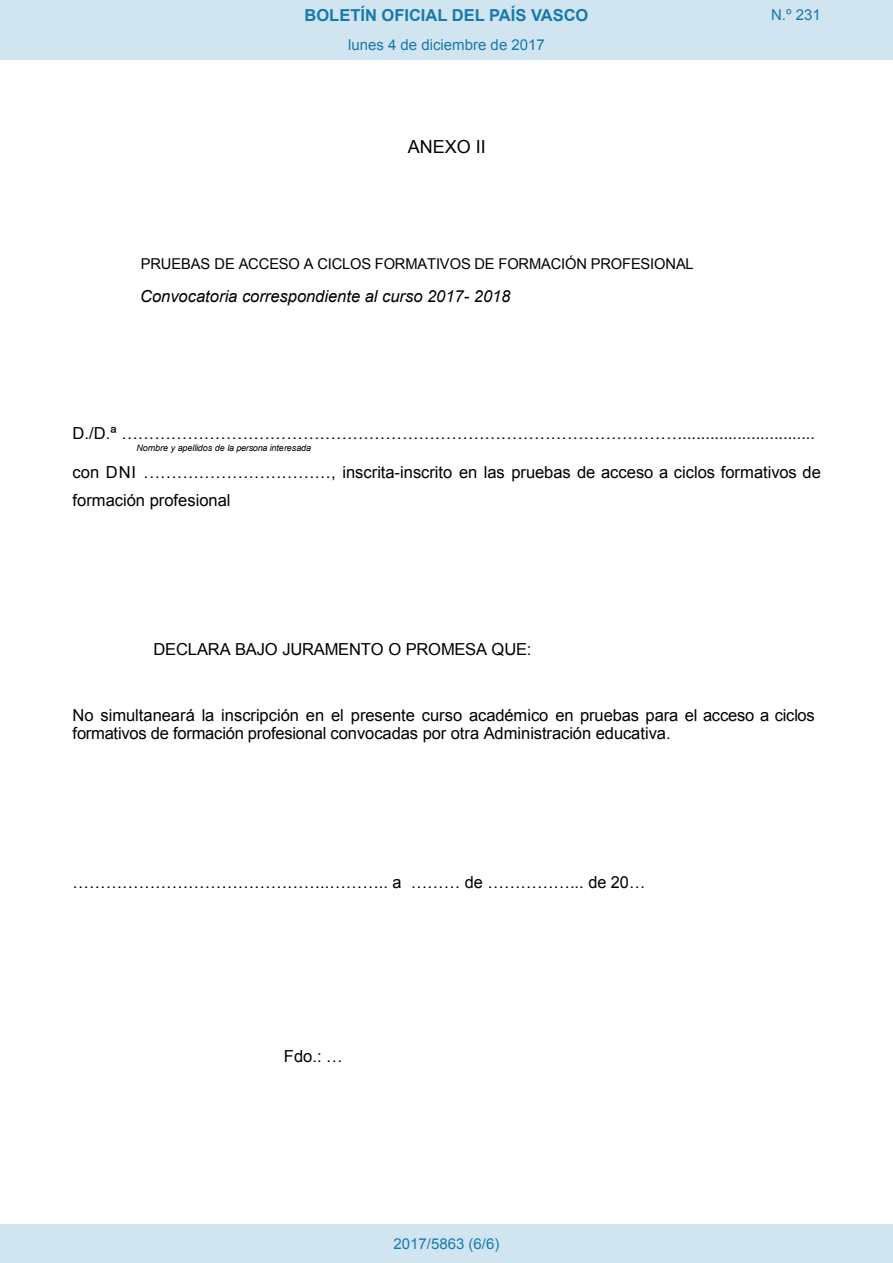
<style>
.page{position:relative;width:893px;height:1263px;background:#fff}
.page>*{position:absolute;margin:0;border:0;box-sizing:border-box;transform-origin:0 0}
.t1{font:18px "Arial";color:#000}
.t2{font:16.5px/28.5px "Arial";letter-spacing:-.005em;color:#000}
.t3{font:italic 16.5px "Arial";color:#000}
.t4{font:700 16.5px "Arial";color:#1879ad}
.t5{font:15px "Arial";letter-spacing:-.01em;color:#000}
.Paginacion_Centro{font:15px "Arial";color:#1879ad}
.t6{font:italic 9px "Arial";letter-spacing:-.015em;color:#000}
</style>
<div class="page">
<div style="left:0;top:0;width:893px;height:60px;background:#d0e5f0"></div>
<div style="left:0;top:1225px;width:893px;height:38px;background:#d0e5f0"></div>
<p class="t4" style="left:305px;top:4px;width:285px">BOLETÍN OFICIAL DEL PAÍS VASCO</p>
<p class="Paginacion_Centro" style="left:771px;top:5px;width:51px">N.º 231</p>
<p class="Paginacion_Centro" style="left:348px;top:35px;width:198px">lunes 4 de diciembre de 2017</p>
<p class="t1" style="left:408px;top:135px;width:80px">ANEXO II</p>
<p class="t5" style="left:141px;top:253px;width:554px">PRUEBAS DE ACCESO A CICLOS FORMATIVOS DE FORMACIÓN PROFESIONAL</p>
<p class="t3" style="left:140px;top:286px;width:372px">Convocatoria correspondiente al curso 2017- 2018</p>
<p class="t2" style="left:73px;top:419px;width:744px">D./D.ª ………………………………………………………………………………………….............................</p>
<p class="t6" style="left:137px;top:442px;width:176px">Nombre y apellidos de la persona interesada</p>
<p class="t2" style="left:73px;top:458px;width:750px">con DNI .……………………………, inscrita-inscrito en las pruebas de acceso a ciclos formativos de formación profesional</p>
<p class="t2" style="left:154px;top:635px;width:379px">DECLARA BAJO JURAMENTO O PROMESA QUE:</p>
<p class="t2" style="left:73px;top:707px;width:744px;line-height:17.4px">No simultaneará la inscripción en el presente curso académico en pruebas para el acceso a ciclos formativos de formación profesional convocadas por otra Administración educativa.</p>
<p class="t2" style="left:73px;top:868px;width:574px">………………………………………..……….. a ……… de ……………... de 20…</p>
<p class="t2" style="left:284px;top:1042px;width:60px">Fdo.: …</p>
<p class="Paginacion_Centro" style="left:393px;top:1234px;width:107px">2017/5863 (6/6)</p>
</div>
